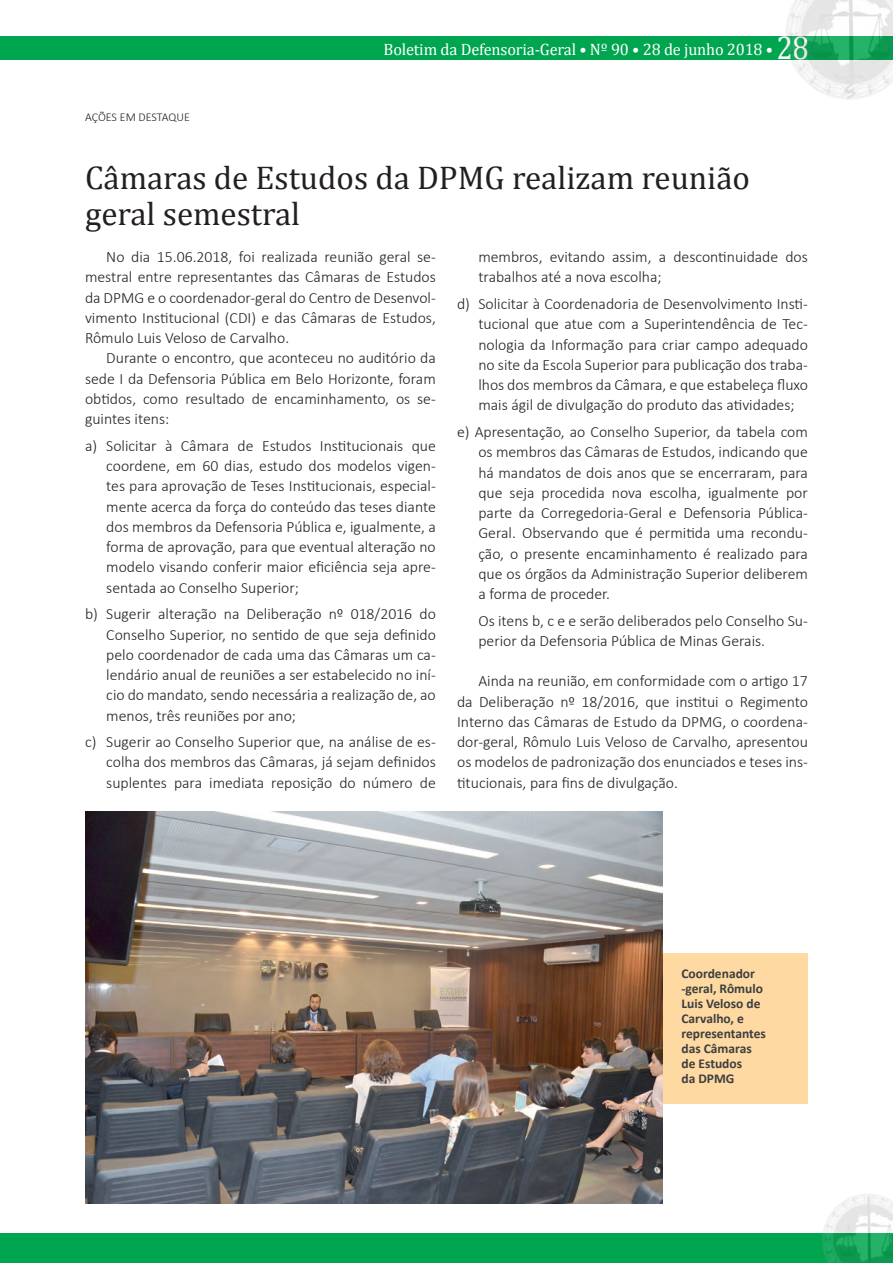
<style>
.page{position:relative;width:893px;height:1263px;background:#fff}
.page>*{position:absolute;margin:0;border:0;box-sizing:border-box;transform-origin:0 0}
.t1{font:33px/36px "Cambria";color:#231f20}
.t2{font:16.5px "Cambria";letter-spacing:-.01em;color:#fff}
.t3{font:300 15.75px/20.2px "Calibri";color:#231f20;text-align:justify}
.t4{font:700 13.5px/15px "Calibri";color:#3e3e3f}
.t5{font:300 12px "Calibri";letter-spacing:-.005em;color:#231f20}
.s1{font-size:33px}
</style>
<div class="page">
<div style="left:0;top:36px;width:893px;height:24px;background:#00a54f"></div>
<div style="left:0;top:1234px;width:893px;height:29px;background:#00a54f"></div>
<img style="left:823px;top:1194px;width:70px;height:69px">
<img style="left:786px;top:0;width:107px;height:99px">
<div style="left:563px;top:953px;width:245px;height:150px;background:#fedaa2"></div>
<img style="left:85px;top:811px;width:577px;height:392px">
<p class="t5" style="left:85px;top:109px;width:106px">AÇÕES EM DESTAQUE</p>
<p class="t2" style="left:384px;top:39px;width:427px">Boletim da Defensoria-Geral • Nº 90 • 28 de junho 2018 • <span class="s1">28</span></p>
<h1 class="t1" style="left:85px;top:160px;width:667px">Câmaras de Estudos da DPMG realizam reunião geral semestral</h1>
<p class="t3" style="left:478px;top:247px;width:331px">membros, evitando assim, a descontinuidade dos trabalhos até a nova escolha;</p>
<p class="t3" style="left:478px;top:294px;width:331px;text-indent:-21px">d) Solicitar à Coordenadoria de Desenvolvimento Insti&shy;tucional que atue com a Superintendência de Tec&shy;nologia da Informação para criar campo adequado no site da Escola Superior para publicação dos traba&shy;lhos dos membros da Câmara, e que estabeleça fluxo mais ágil de divulgação do produto das atividades;</p>
<p class="t3" style="left:478px;top:421px;width:331px;text-indent:-21px">e) Apresentação, ao Conselho Superior, da tabela com os membros das Câmaras de Estudos, indicando que há mandatos de dois anos que se encerraram, para que seja procedida nova escolha, igualmente por parte da Corregedoria-Geral e Defensoria Pública-Geral. Observando que é permitida uma recondu&shy;ção, o presente encaminhamento é realizado para que os órgãos da Administração Superior deliberem a forma de proceder.</p>
<p class="t3" style="left:478px;top:610px;width:331px">Os itens b, c e e serão deliberados pelo Conselho Su&shy;perior da Defensoria Pública de Minas Gerais.</p>
<p class="t3" style="left:457px;top:671px;width:352px;text-indent:21px">Ainda na reunião, em conformidade com o artigo 17 da Deliberação nº 18/2016, que institui o Regimento Interno das Câmaras de Estudo da DPMG, o coordena&shy;dor-geral, Rômulo Luis Veloso de Carvalho, apresentou os modelos de padronização dos enunciados e teses ins&shy;titucionais, para fins de divulgação.</p>
<p class="t3" style="left:85px;top:247px;width:352px;text-indent:21px">No dia 15.06.2018, foi realizada reunião geral se&shy;mestral entre representantes das Câmaras de Estudos da DPMG e o coordenador-geral do Centro de Desenvol&shy;vimento Institucional (CDI) e das Câmaras de Estudos, Rômulo Luis Veloso de Carvalho.</p>
<p class="t3" style="left:85px;top:348px;width:352px;text-indent:21px">Durante o encontro, que aconteceu no auditório da sede I da Defensoria Pública em Belo Horizonte, foram obtidos, como resultado de encaminhamento, os se&shy;guintes itens:</p>
<p class="t3" style="left:106px;top:435px;width:331px;text-indent:-21px">a) Solicitar à Câmara de Estudos Institucionais que coordene, em 60 dias, estudo dos modelos vigen&shy;tes para aprovação de Teses Institucionais, especial&shy;mente acerca da força do conteúdo das teses diante dos membros da Defensoria Pública e, igualmente, a forma de aprovação, para que eventual alteração no modelo visando conferir maior eficiência seja apre&shy;sentada ao Conselho Superior;</p>
<p class="t3" style="left:106px;top:604px;width:331px;text-indent:-21px">b) Sugerir alteração na Deliberação nº 018/2016 do Conselho Superior, no sentido de que seja definido pelo coordenador de cada uma das Câmaras um ca&shy;lendário anual de reuniões a ser estabelecido no iní&shy;cio do mandato, sendo necessária a realização de, ao menos, três reuniões por ano;</p>
<p class="t3" style="left:106px;top:732px;width:331px;text-indent:-21px">c) Sugerir ao Conselho Superior que, na análise de es&shy;colha dos membros das Câmaras, já sejam definidos suplentes para imediata reposição do número de</p>
<p class="t4" style="left:681px;top:966px;width:86px">Coordenador -geral, Rômulo<br>Luis Veloso de<br>Carvalho, e representantes das Câmaras de Estudos<br>da DPMG</p>
</div>
